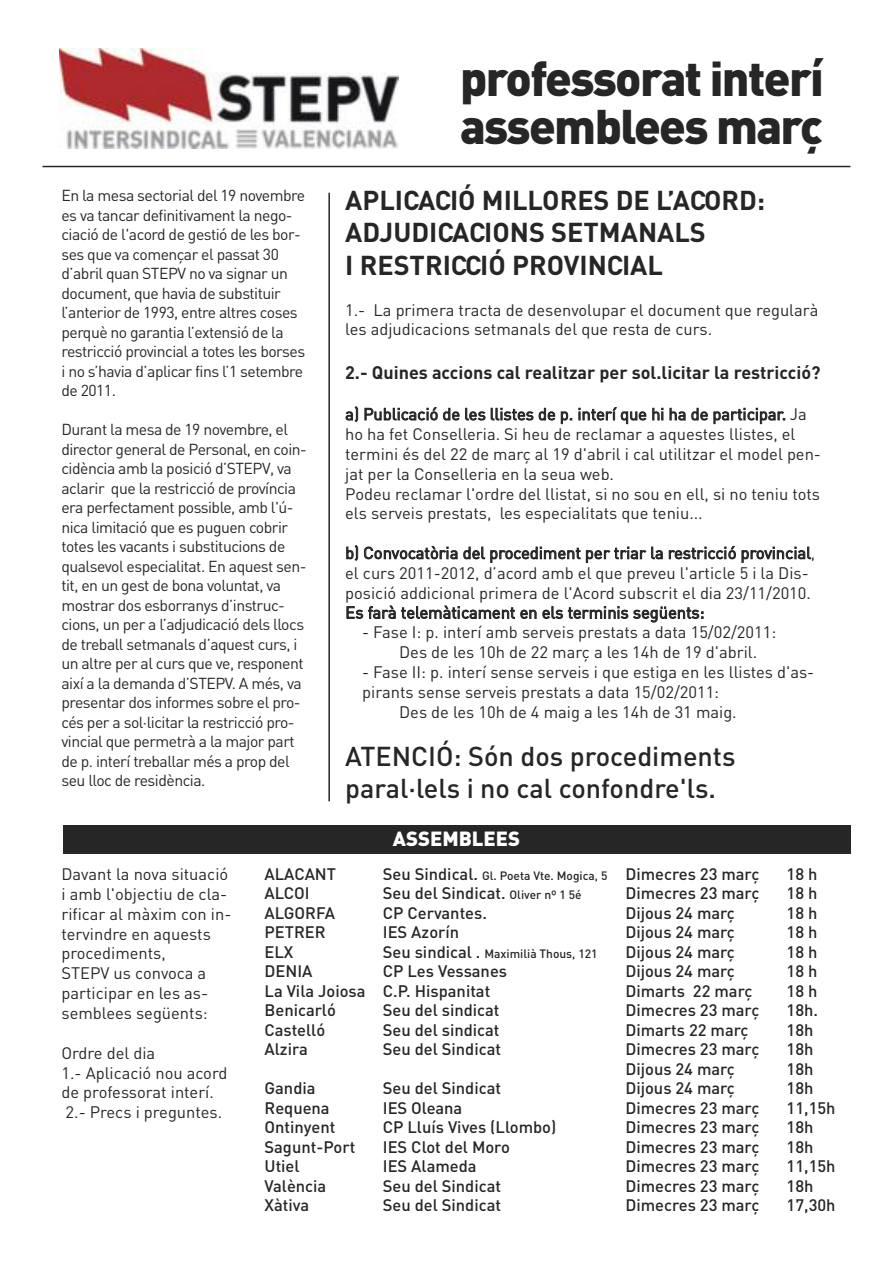
<style>
.page{position:relative;width:893px;height:1263px;background:#fff}
.page>*{position:absolute;margin:0;border:0;box-sizing:border-box;transform-origin:0 0}
.t1{font:900 48px/48px "DIN";letter-spacing:-.035em;color:#272627}
.t2{font:700 27px/32.4px "DIN";color:#272627}
.t3{font:500 27px/32.4px "DIN";color:#272627}
.t4{font:900 20.25px "DIN";color:#fff}
.t5{font:700 18px "DIN";color:#272627}
.t6{font:16.5px/19.8px "DIN";color:#272627}
.t7{font:500 16.5px "DIN";color:#272627}
.t8{font:15.75px/19.5px "DIN";letter-spacing:-.03em;color:#272627}
.t9{font:500 12px "DIN";color:#272627}
.s1{font-size:12px}
.s2{font-size:16.5px}
</style>
<div class="page">
<img style="left:59px;top:49px;width:340px;height:99px">
<hr style="left:43px;top:166px;width:807px;height:1px;background:#272627">
<div style="left:63px;top:826px;width:787px;height:28px;background:#272627"></div>
<hr style="left:328px;top:193px;width:2px;height:608px;background:#272627">
<p class="t8" style="left:61px;top:185px;width:245px">En la mesa sectorial del 19 novembre es va tancar definitivament la nego&shy;ciació de l'acord de gestió de les bor&shy;ses que va començar el passat 30 d’abril quan STEPV no va signar un document, que havia de substituir l’anterior de 1993, entre altres coses perquè no garantia l’extensió de la restricció provincial a totes les borses i no s’havia d’aplicar fins l’1 setembre de 2011.</p>
<p class="t8" style="left:61px;top:419px;width:247px">Durant la mesa de 19 novembre, el director general de Personal, en coin&shy;cidència amb la posició d’STEPV, va aclarir que la restricció de província era perfectament possible, amb l'ú&shy;nica limitació que es puguen cobrir totes les vacants i substitucions de qualsevol especialitat. En aquest sen&shy;tit, en un gest de bona voluntat, va mostrar dos esborranys d’instruc&shy;cions, un per a l’adjudicació dels llocs de treball setmanals d’aquest curs, i un altre per al curs que ve, responent així a la demanda d’STEPV. A més, va presentar dos informes sobre el pro&shy;cés per a sol·licitar la restricció pro&shy;vincial que permetrà a la major part de p. interí treballar més a prop del seu lloc de residència.</p>
<h1 class="t1" style="left:460px;top:53px;width:365px">professorat interí assemblees març</h1>
<h2 class="t2" style="left:345px;top:183px;width:421px">APLICACIÓ MILLORES DE L’ACORD:<br>ADJUDICACIONS SETMANALS<br>I RESTRICCIÓ PROVINCIAL</h2>
<p class="t6" style="left:345px;top:299px;width:475px">1.- La primera tracta de desenvolupar el document que regularà les adjudicacions setmanals del que resta de curs.</p>
<p class="t5" style="left:345px;top:361px;width:477px">2.- Quines accions cal realitzar per sol.licitar la restricció?</p>
<p class="t6" style="left:345px;top:404px;width:477px">a) Publicació de les llistes de p. interí que hi ha de participar. Ja ho ha fet Conselleria. Si heu de reclamar a aquestes llistes, el termini és del 22 de març al 19 d'abril i cal utilitzar el model pen&shy;jat per la Conselleria en la seua web.<br>Podeu reclamar l'ordre del llistat, si no sou en ell, si no teniu tots els serveis prestats, les especialitats que teniu...</p>
<p class="t6" style="left:345px;top:542px;width:471px">b) Convocatòria del procediment per triar la restricció provincial, el curs 2011-2012, d’acord amb el que preveu l'article 5 i la Dis&shy;posició addicional primera de l'Acord subscrit el dia 23/11/2010.<br>Es farà telemàticament en els terminis següents:</p>
<p class="t6" style="left:399px;top:622px;width:378px;text-indent:-37px">- Fase I: p. interí amb serveis prestats a data 15/02/2011:<br>Des de les 10h de 22 març a les 14h de 19 d'abril.</p>
<p class="t6" style="left:362px;top:662px;width:454px">- Fase II: p. interí sense serveis i que estiga en les llistes d'as-</p>
<p class="t6" style="left:362px;top:682px;width:358px">pirants sense serveis prestats a data 15/02/2011:</p>
<p class="t6" style="left:399px;top:701px;width:339px">Des de les 10h de 4 maig a les 14h de 31 maig.</p>
<h2 class="t3" style="left:345px;top:739px;width:392px">ATENCIÓ: Són dos procediments paral·lels i no cal confondre'ls.</h2>
<p class="t4" style="left:393px;top:827px;width:129px">ASSEMBLEES</p>
<p class="t6" style="left:62px;top:864px;width:171px">Davant la nova situació i amb l'objectiu de cla&shy;rificar al màxim con in&shy;tervindre en aquests procediments,<br>STEPV us convoca a participar en les as&shy;semblees següents:</p>
<p class="t6" style="left:62px;top:1042px;width:167px">Ordre del dia<br>1.- Aplicació nou acord de professorat interí.<br>2.- Precs i preguntes.</p>
<p class="t7" style="left:265px;top:864px;width:73px">ALACANT</p>
<p class="t7" style="left:383px;top:864px;width:378px">Seu Sindical. <span class="s1">Gl. Poeta Vte. Mogica, 5</span> Dimecres 23 març</p>
<p class="t7" style="left:787px;top:864px;width:32px">18 h</p>
<p class="t7" style="left:265px;top:884px;width:47px">ALCOI</p>
<p class="t7" style="left:383px;top:884px;width:200px">Seu del Sindicat. <span class="s1">Oliver nº 1 5é</span></p>
<p class="t7" style="left:625px;top:884px;width:135px">Dimecres 23 març</p>
<p class="t7" style="left:787px;top:884px;width:32px">18 h</p>
<p class="t7" style="left:265px;top:903px;width:72px">ALGORFA</p>
<p class="t7" style="left:383px;top:903px;width:106px">CP Cervantes.</p>
<p class="t7" style="left:625px;top:903px;width:111px">Dijous 24 març</p>
<p class="t7" style="left:787px;top:903px;width:32px">18 h</p>
<p class="t7" style="left:265px;top:923px;width:63px">PETRER</p>
<p class="t7" style="left:383px;top:923px;width:78px">IES Azorín</p>
<p class="t7" style="left:625px;top:923px;width:111px">Dijous 24 març</p>
<p class="t7" style="left:787px;top:923px;width:32px">18 h</p>
<p class="t7" style="left:265px;top:942px;width:30px">ELX</p>
<p class="t9" style="left:383px;top:946px;width:216px"><span class="s2">Seu sindical .</span> Maximilià Thous, 121</p>
<p class="t7" style="left:625px;top:942px;width:111px">Dijous 24 març</p>
<p class="t7" style="left:787px;top:942px;width:32px">18 h</p>
<p class="t7" style="left:265px;top:962px;width:49px">DENIA</p>
<p class="t7" style="left:383px;top:962px;width:126px">CP Les Vessanes</p>
<p class="t7" style="left:625px;top:962px;width:111px">Dijous 24 març</p>
<p class="t7" style="left:787px;top:962px;width:32px">18 h</p>
<p class="t7" style="left:265px;top:981px;width:227px">La Vila Joiosa C.P. Hispanitat</p>
<p class="t7" style="left:625px;top:981px;width:128px">Dimarts 22 març</p>
<p class="t7" style="left:787px;top:981px;width:32px">18 h</p>
<p class="t7" style="left:265px;top:1001px;width:73px">Benicarló</p>
<p class="t7" style="left:383px;top:1001px;width:118px">Seu del sindicat</p>
<p class="t7" style="left:625px;top:1001px;width:135px">Dimecres 23 març</p>
<p class="t7" style="left:787px;top:1001px;width:33px">18h.</p>
<p class="t7" style="left:265px;top:1020px;width:62px">Castelló</p>
<p class="t7" style="left:383px;top:1020px;width:118px">Seu del sindicat</p>
<p class="t7" style="left:625px;top:1020px;width:125px">Dimarts 22 març</p>
<p class="t7" style="left:787px;top:1020px;width:28px">18h</p>
<p class="t7" style="left:265px;top:1040px;width:45px">Alzira</p>
<p class="t7" style="left:383px;top:1040px;width:120px">Seu del Sindicat</p>
<p class="t7" style="left:625px;top:1040px;width:135px">Dimecres 23 març</p>
<p class="t7" style="left:787px;top:1040px;width:28px">18h</p>
<p class="t7" style="left:625px;top:1059px;width:111px">Dijous 24 març</p>
<p class="t7" style="left:787px;top:1059px;width:28px">18h</p>
<p class="t7" style="left:265px;top:1079px;width:53px">Gandia</p>
<p class="t7" style="left:383px;top:1079px;width:120px">Seu del Sindicat</p>
<p class="t7" style="left:625px;top:1079px;width:111px">Dijous 24 març</p>
<p class="t7" style="left:787px;top:1079px;width:28px">18h</p>
<p class="t7" style="left:265px;top:1098px;width:67px">Requena</p>
<p class="t7" style="left:383px;top:1098px;width:81px">IES Oleana</p>
<p class="t7" style="left:625px;top:1098px;width:135px">Dimecres 23 març</p>
<p class="t7" style="left:787px;top:1098px;width:51px">11,15h</p>
<p class="t7" style="left:265px;top:1118px;width:72px">Ontinyent</p>
<p class="t7" style="left:383px;top:1118px;width:175px">CP Lluís Vives (Llombo)</p>
<p class="t7" style="left:625px;top:1118px;width:135px">Dimecres 23 març</p>
<p class="t7" style="left:787px;top:1118px;width:28px">18h</p>
<p class="t7" style="left:265px;top:1137px;width:92px">Sagunt-Port</p>
<p class="t7" style="left:383px;top:1137px;width:129px">IES Clot del Moro</p>
<p class="t7" style="left:625px;top:1137px;width:135px">Dimecres 23 març</p>
<p class="t7" style="left:787px;top:1137px;width:28px">18h</p>
<p class="t7" style="left:265px;top:1157px;width:37px">Utiel</p>
<p class="t7" style="left:383px;top:1157px;width:95px">IES Alameda</p>
<p class="t7" style="left:625px;top:1157px;width:135px">Dimecres 23 març</p>
<p class="t7" style="left:787px;top:1157px;width:51px">11,15h</p>
<p class="t7" style="left:265px;top:1176px;width:63px">València</p>
<p class="t7" style="left:383px;top:1176px;width:120px">Seu del Sindicat</p>
<p class="t7" style="left:625px;top:1176px;width:135px">Dimecres 23 març</p>
<p class="t7" style="left:787px;top:1176px;width:28px">18h</p>
<p class="t7" style="left:265px;top:1196px;width:46px">Xàtiva</p>
<p class="t7" style="left:383px;top:1196px;width:120px">Seu del Sindicat</p>
<p class="t7" style="left:625px;top:1196px;width:135px">Dimecres 23 març</p>
<p class="t7" style="left:787px;top:1196px;width:51px">17,30h</p>
</div>
